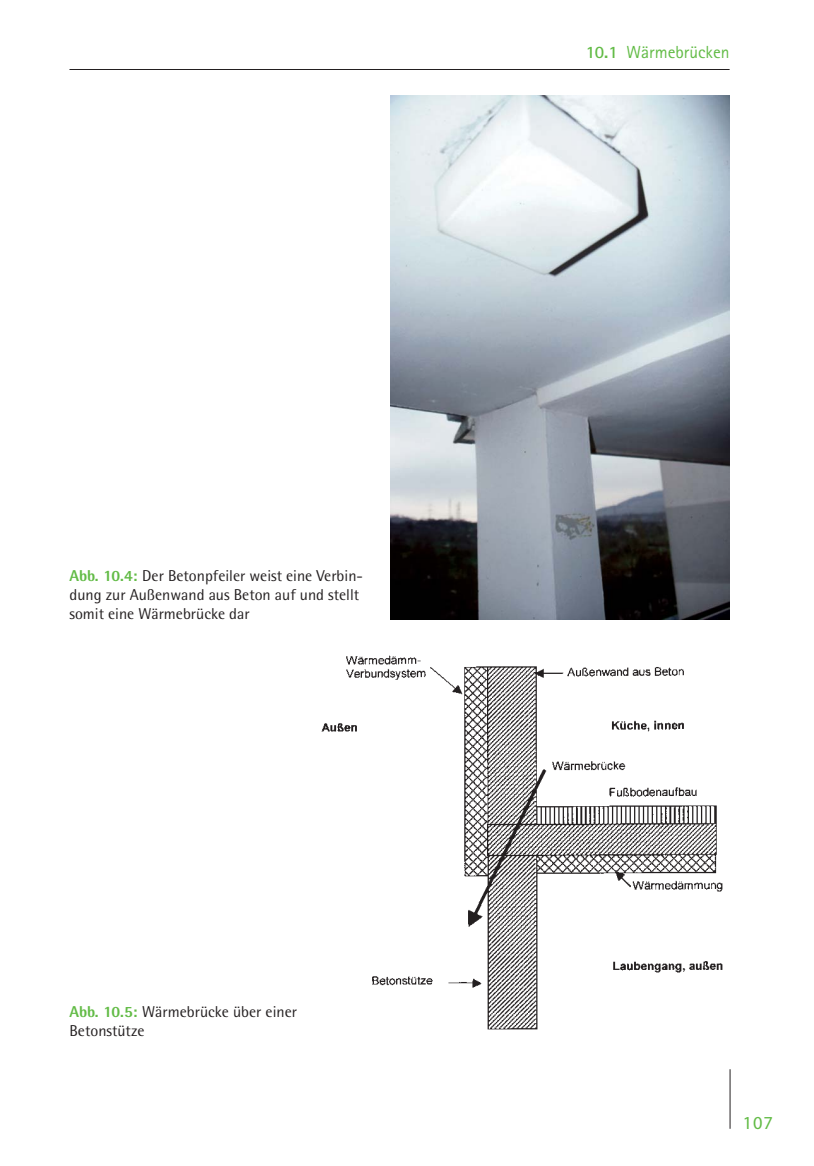
<style>
.page{position:relative;width:814px;height:1166px;background:#fff}
.page>*{position:absolute;margin:0;border:0;box-sizing:border-box;transform-origin:0 0}
.t1{font:18.38px "Myriad Pro";color:#62bb46}
.t2{font:17.5px "Rotis Sans Serif";color:#62bb46}
.t3{font:15.75px/19.2px "Rotis Semi Sans";color:#231f20}
.s1{font-weight:800;color:#62bb46}
.s2{font-weight:700}
</style>
<div class="page">
<hr style="left:69px;top:69px;width:660px;height:1px;background:#231f20">
<hr style="left:729px;top:1069px;width:1px;height:60px;background:#231f20">
<img style="left:390px;top:95px;width:339px;height:524px">
<img style="left:321px;top:655px;width:402px;height:375px">
<p class="t3" style="left:69px;top:567px;width:295px"><span class="s1">Abb. 10.4:</span> Der Betonpfeiler weist eine Verbin&shy;dung zur Außenwand aus Beton auf und stellt somit eine Wärmebrücke dar</p>
<p class="t3" style="left:69px;top:1004px;width:229px"><span class="s1">Abb. 10.5:</span> Wärmebrücke über einer<br>Betonstütze</p>
<p class="t2" style="left:586px;top:46px;width:145px"><span class="s2">10.1</span> Wärmebrücken</p>
<p class="t1" style="left:743px;top:1111px;width:32px">107</p>
</div>
